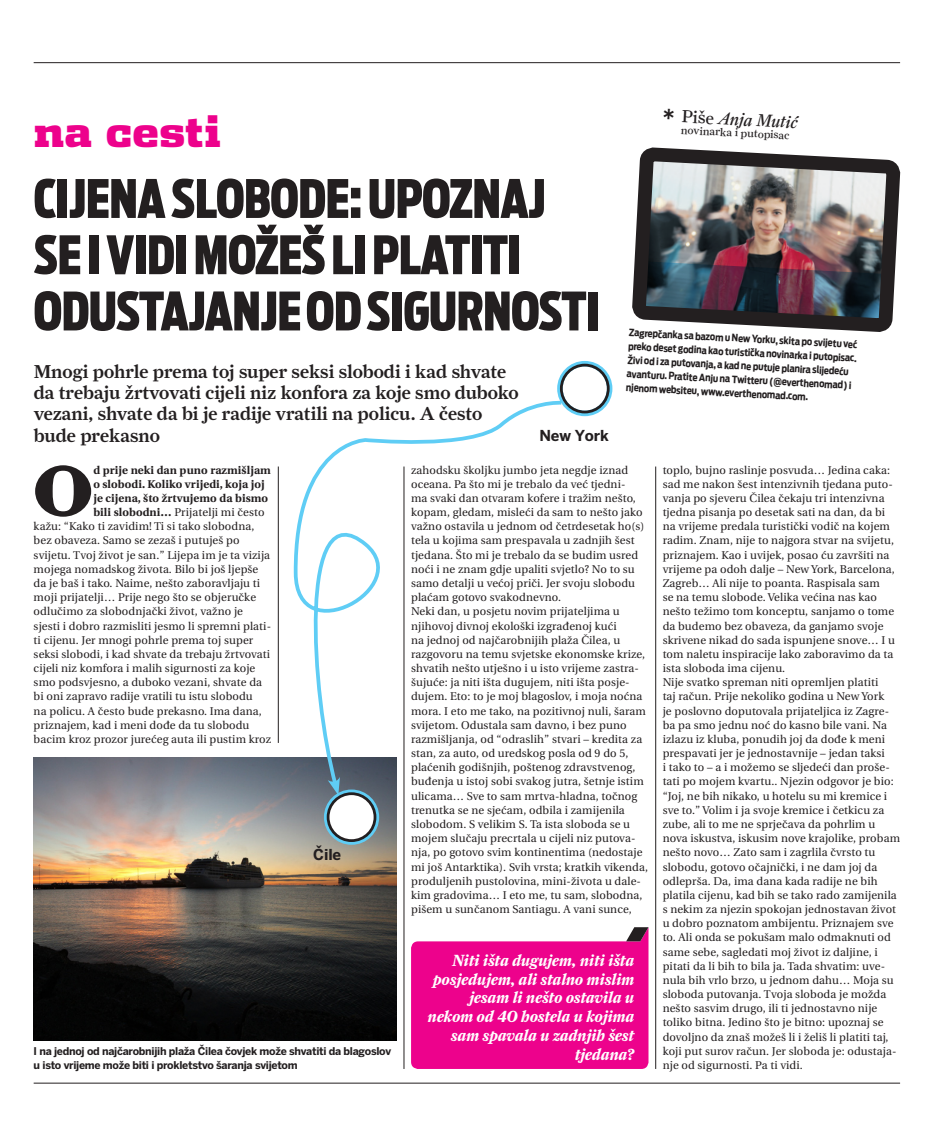
<style>
.page{position:relative;width:932px;height:1134px;background:#fff}
.page>*{position:absolute;margin:0;border:0;box-sizing:border-box;transform-origin:0 0}
.Txt_Body_forum{font:900 73px "Farnham Display";color:#231f20}
.Naslov_antena_60_for{font:900 52.5px/56.2px "Antenna Extra Cond";letter-spacing:-.01em;color:#231f20}
.t1{font:900 43.75px "Dispatch";color:#ed028c}
.Podnaslov_14_forum{font:500 18.75px/21.2px "Farnham Display";color:#231f20}
.t2{font:italic 17.5px "Farnham Display";color:#231f20}
.t3{font:italic 700 16.25px/18.8px "Farnham Display";color:#fff;text-align:right}
.Txt_Vijest_forum{font:700 15px "Benton Sans";letter-spacing:-.01em;color:#231f20}
.Txt_Body_forum-2{font:11.25px/14.1px "VL Utopia";letter-spacing:.01em;color:#231f20}
.Txt_Body_forum-3{font:700 11.25px "VL Utopia";letter-spacing:.01em;color:#231f20}
.t4{font:11.25px "Farnham Display";color:#231f20}
.Txt_potpis_pod_sliku{font:700 10.62px/14.1px "Benton Sans";letter-spacing:-.025em;color:#231f20}
.t5{font:700 10px/13.8px "Antenna Cond";color:#231f20}
.s1{font-style:normal}
.s2{font-weight:700}
</style>
<div class="page">
<div style="left:557px;top:361px;width:55px;height:55px;border:6px solid #5fcdf5;border-radius:50%"></div>
<div style="left:560px;top:364px;width:50px;height:49px;border:3px solid #231f20;border-radius:50%"></div>
<svg style="left:411px;top:927px;width:237px;height:142px;background:#ed1a96"></svg>
<img style="left:34px;top:757px;width:363px;height:283px">
<hr style="left:404px;top:466px;width:1px;height:603px;background:#231f20">
<hr style="left:655px;top:466px;width:1px;height:603px;background:#231f20">
<hr style="left:34px;top:1083px;width:866px;height:1px;background:#231f20">
<hr style="left:34px;top:62px;width:866px;height:1px;background:#231f20">
<svg style="left:625px;top:62px;width:276px;height:768px"></svg>
<svg style="left:292px;top:399px;width:273px;height:391px"></svg>
<svg style="left:328px;top:777px;width:12px;height:18px"></svg>
<svg style="left:327px;top:792px;width:49px;height:50px"></svg>
<div style="left:324px;top:789px;width:55px;height:56px;border:6px solid #5fcdf5;border-radius:50%"></div>
<div style="left:328px;top:794px;width:47px;height:47px;background:#fff;border-radius:50%"></div>
<div style="left:327px;top:792px;width:49px;height:50px;border:3px solid #231f20;border-radius:50%"></div>
<hr style="left:278px;top:466px;width:1px;height:277px;background:#231f20">
<svg style="left:664px;top:109px;width:10px;height:11px"></svg>
<p class="t1" style="left:34px;top:99px;width:189px">na cesti</p>
<p class="Naslov_antena_60_for" style="left:34px;top:171px;width:568px">CIJENA SLOBODE: UPOZNAJ<br>SE I VIDI MOŽEŠ LI PLATITI<br>ODUSTAJANJE OD SIGURNOSTI</p>
<p class="Podnaslov_14_forum" style="left:34px;top:360px;width:487px">Mnogi pohrle prema toj super seksi slobodi i kad shvate da trebaju žrtvovati cijeli niz konfora za koje smo duboko vezani, shvate da bi je radije vratili na policu. A često bude prekasno</p>
<p class="Txt_Vijest_forum" style="left:539px;top:427px;width:71px">New York</p>
<p class="t2" style="left:682px;top:106px;width:118px;rotate:3deg"><span class="s1">Piše</span> Anja Mutić</p>
<p class="t4" style="left:681px;top:123px;width:110px;rotate:3deg">novinarka i putopisac</p>
<p class="t5" style="left:629px;top:326px;width:230px;rotate:3deg">Zagrepčanka sa bazom u New Yorku, skita po svijetu već preko deset godina kao turistička novinarka i putopisac.<br>Živi od i za putovanja, a kad ne putuje planira slijedeću avanturu. Pratite Anju na Twitteru (@everthenomad) i njenom websiteu, www.everthenomad.com.</p>
<p class="Txt_Body_forum" style="left:34px;top:446px;width:60px">O</p>
<p class="Txt_Body_forum-3" style="left:93px;top:463px;width:179px">d prije neki dan puno razmišljam</p>
<p class="Txt_Body_forum-3" style="left:93px;top:477px;width:173px">o slobodi. Koliko vrijedi, koja joj</p>
<p class="Txt_Body_forum-3" style="left:93px;top:491px;width:176px">je cijena, što žrtvujemo da bismo</p>
<p class="Txt_Body_forum-2" style="left:93px;top:505px;width:173px"><span class="s2">bili slobodni…</span> Prijatelji mi često</p>
<p class="Txt_Body_forum-2" style="left:34px;top:519px;width:222px">kažu: “Kako ti zavidim! Ti si tako slobodna,</p>
<p class="Txt_Body_forum-2" style="left:34px;top:533px;width:207px">bez obaveza. Samo se zezaš i putuješ po</p>
<p class="Txt_Body_forum-2" style="left:34px;top:548px;width:238px">svijetu. Tvoj život je san.” Lijepa im je ta vizija</p>
<p class="Txt_Body_forum-2" style="left:34px;top:562px;width:226px">mojega nomadskog života. Bilo bi još ljepše</p>
<p class="Txt_Body_forum-2" style="left:34px;top:576px;width:228px">da je baš i tako. Naime, nešto zaboravljaju ti</p>
<p class="Txt_Body_forum-2" style="left:34px;top:590px;width:224px">moji prijatelji… Prije nego što se objeručke</p>
<p class="Txt_Body_forum-2" style="left:34px;top:604px;width:211px">odlučimo za slobodnjački život, važno je</p>
<p class="Txt_Body_forum-2" style="left:34px;top:618px;width:239px">sjesti i dobro razmisliti jesmo li spremni plati-</p>
<p class="Txt_Body_forum-2" style="left:34px;top:633px;width:221px">ti cijenu. Jer mnogi pohrle prema toj super</p>
<p class="Txt_Body_forum-2" style="left:34px;top:647px;width:238px">seksi slobodi, i kad shvate da trebaju žrtvovati</p>
<p class="Txt_Body_forum-2" style="left:34px;top:661px;width:223px">cijeli niz komfora i malih sigurnosti za koje</p>
<p class="Txt_Body_forum-2" style="left:34px;top:675px;width:230px">smo podsvjesno, a duboko vezani, shvate da</p>
<p class="Txt_Body_forum-2" style="left:34px;top:689px;width:221px">bi oni zapravo radije vratili tu istu slobodu</p>
<p class="Txt_Body_forum-2" style="left:34px;top:703px;width:230px">na policu. A često bude prekasno. Ima dana,</p>
<p class="Txt_Body_forum-2" style="left:34px;top:718px;width:217px">priznajem, kad i meni dođe da tu slobodu</p>
<p class="Txt_Body_forum-2" style="left:34px;top:732px;width:239px">bacim kroz prozor jurećeg auta ili pustim kroz</p>
<p class="Txt_Vijest_forum" style="left:313px;top:846px;width:29px">Čile</p>
<p class="Txt_potpis_pod_sliku" style="left:34px;top:1044px;width:359px">I na jednoj od najčarobnijih plaža Čilea čovjek može shvatiti da blagoslov u isto vrijeme može biti i prokletstvo šaranja svijetom</p>
<p class="Txt_Body_forum-2" style="left:411px;top:463px;width:235px">zahodsku školjku jumbo jeta negdje iznad oceana. Pa što mi je trebalo da već tjedni&shy;ma svaki dan otvaram kofere i tražim nešto, kopam, gledam, misleći da sam to nešto jako važno ostavila u jednom od četrdesetak ho(s) tela u kojima sam prespavala u zadnjih šest tjedana. Što mi je trebalo da se budim usred noći i ne znam gdje upaliti svjetlo? No to su samo detalji u većoj priči. Jer svoju slobodu plaćam gotovo svakodnevno.</p>
<p class="Txt_Body_forum-2" style="left:411px;top:604px;width:238px">Neki dan, u posjetu novim prijateljima u njihovoj divnoj ekološki izgrađenoj kući<br>na jednoj od najčarobnijih plaža Čilea, u razgovoru na temu svjetske ekonomske krize, shvatih nešto utješno i u isto vrijeme zastra&shy;šujuće: ja niti išta dugujem, niti išta posje&shy;dujem. Eto: to je moj blagoslov, i moja noćna mora. I eto me tako, na pozitivnoj nuli, šaram svijetom. Odustala sam davno, i bez puno razmišljanja, od “odraslih” stvari – kredita za stan, za auto, od uredskog posla od 9 do 5, plaćenih godišnjih, poštenog zdravstvenog, buđenja u istoj sobi svakog jutra, šetnje istim ulicama… Sve to sam mrtva-hladna, točnog trenutka se ne sjećam, odbila i zamijenila slobodom. S velikim S. Ta ista sloboda se u mojem slučaju precrtala u cijeli niz putova&shy;nja, po gotovo svim kontinentima (nedostaje mi još Antarktika). Svih vrsta; kratkih vikenda, produljenih pustolovina, mini-života u dale&shy;kim gradovima… I eto me, tu sam, slobodna, pišem u sunčanom Santiagu. A vani sunce,</p>
<p class="t3" style="left:428px;top:951px;width:208px">Niti išta dugujem, niti išta posjedujem, ali stalno mislim jesam li nešto ostavila u nekom od 40 hostela u kojima sam spavala u zadnjih šest tjedana?</p>
<p class="Txt_Body_forum-2" style="left:663px;top:463px;width:234px">toplo, bujno raslinje posvuda… Jedina caka: sad me nakon šest intenzivnih tjedana puto&shy;vanja po sjeveru Čilea čekaju tri intenzivna tjedna pisanja po desetak sati na dan, da bi na vrijeme predala turistički vodič na kojem radim. Znam, nije to najgora stvar na svijetu, priznajem. Kao i uvijek, posao ću završiti na vrijeme pa odoh dalje – New York, Barcelona, Zagreb… Ali nije to poanta. Raspisala sam<br>se na temu slobode. Velika većina nas kao nešto težimo tom konceptu, sanjamo o tome da budemo bez obaveza, da ganjamo svoje skrivene nikad do sada ispunjene snove… I u tom naletu inspiracije lako zaboravimo da ta ista sloboda ima cijenu.</p>
<p class="Txt_Body_forum-2" style="left:663px;top:675px;width:239px">Nije svatko spreman niti opremljen platiti<br>taj račun. Prije nekoliko godina u New York<br>je poslovno doputovala prijateljica iz Zagre&shy;ba pa smo jednu noć do kasno bile vani. Na izlazu iz kluba, ponudih joj da dođe k meni prespavati jer je jednostavnije – jedan taksi<br>i tako to – a i možemo se sljedeći dan proše&shy;tati po mojem kvartu.. Njezin odgovor je bio: “Joj, ne bih nikako, u hotelu su mi kremice i sve to.” Volim i ja svoje kremice i četkicu za zube, ali to me ne sprječava da pohrlim u nova iskustva, iskusim nove krajolike, probam nešto novo… Zato sam i zagrlila čvrsto tu slobodu, gotovo očajnički, i ne dam joj da odleprša. Da, ima dana kada radije ne bih platila cijenu, kad bih se tako rado zamijenila s nekim za njezin spokojan jednostavan život u dobro poznatom ambijentu. Priznajem sve to. Ali onda se pokušam malo odmaknuti od same sebe, sagledati moj život iz daljine, i pitati da li bih to bila ja. Tada shvatim: uve&shy;nula bih vrlo brzo, u jednom dahu… Moja su sloboda putovanja. Tvoja sloboda je možda nešto sasvim drugo, ili ti jednostavno nije toliko bitna. Jedino što je bitno: upoznaj se dovoljno da znaš možeš li i želiš li platiti taj, koji put surov račun. Jer sloboda je: odustaja&shy;nje od sigurnosti. Pa ti vidi.</p>
</div>
